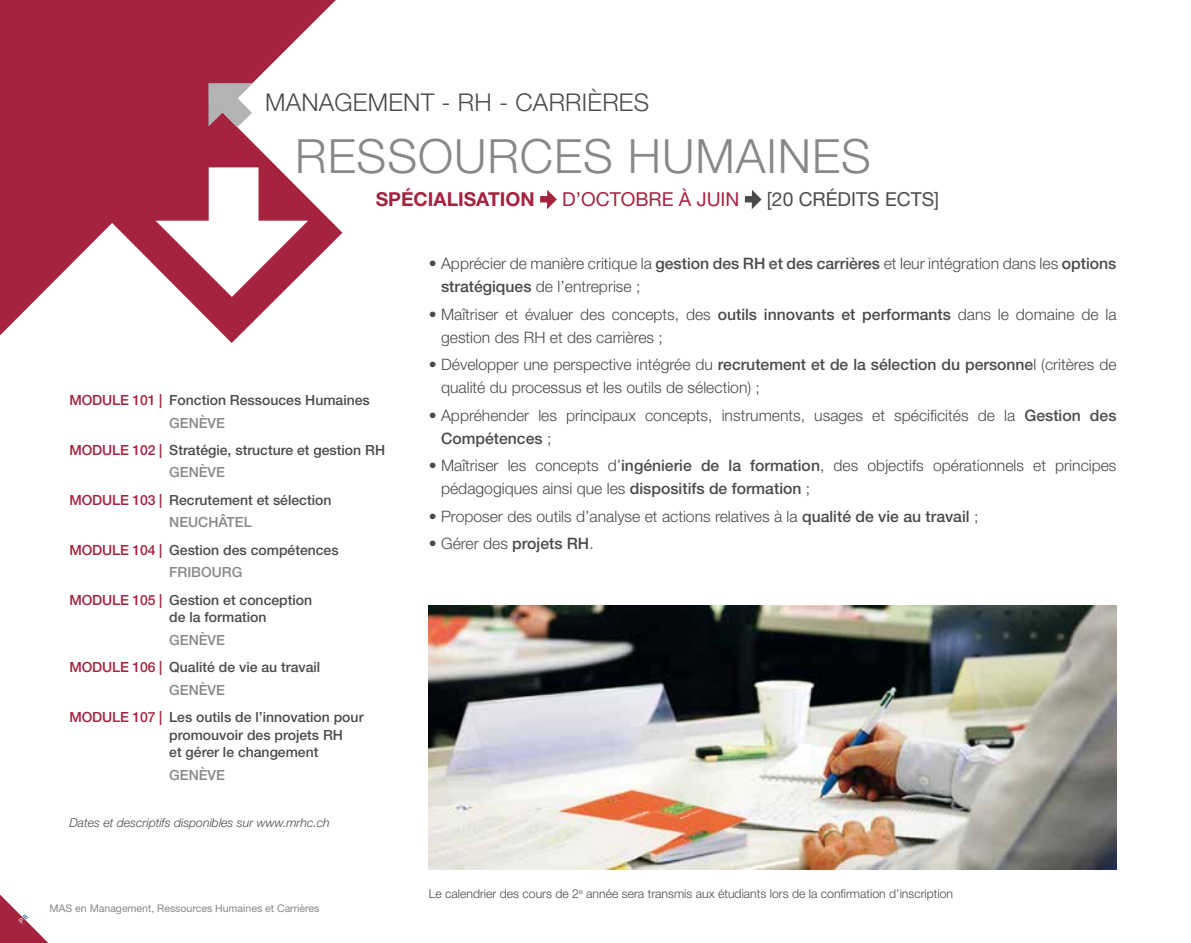
<style>
.page{position:relative;width:1191px;height:943px;background:#fff}
.page>*{position:absolute;margin:0;border:0;box-sizing:border-box;transform-origin:0 0}
.t1{font:300 47.25px "Helvetica Neue LT Std";letter-spacing:.02em;color:#87888a}
.t2{font:300 24.5px "Helvetica Neue LT Std";letter-spacing:.01em;color:#4b4b4d}
.t3{font:19.25px "Helvetica Neue LT Std";color:#4b4b4d}
.t4{font:700 19.25px "Helvetica Neue LT Std";color:#a5233f}
.t5{font:19.25px "Helvetica Neue LT Std";color:#a5233f}
.t6{font:300 15.75px/22.8px "Helvetica Neue LT Std";color:#4b4b4d}
.t7{font:500 14px/22.4px "Helvetica Neue LT Std";color:#4b4b4d}
.t8{font:500 14px "Helvetica Neue LT Std";color:#87888a}
.t9{font:300 12.25px "Helvetica Neue LT Std";color:#4b4b4d}
.t10{font:italic 300 12.25px "Helvetica Neue LT Std";color:#4b4b4d}
.t11{font:10.5px "Helvetica Neue LT Std";color:#87888a}
.s1{color:#a5233f}
.s2{color:#87888a}
.s3{font-weight:500}
</style>
<div class="page">
<img style="left:429px;top:605px;width:687px;height:264px">
<svg style="left:540px;top:190px;width:17px;height:19px"></svg>
<svg style="left:745px;top:190px;width:16px;height:19px"></svg>
<svg style="left:0;top:0;width:342px;height:343px;fill:#a5233f"></svg>
<svg style="left:207px;top:82px;width:48px;height:47px"></svg>
<svg style="left:154px;top:167px;width:154px;height:130px"></svg>
<svg style="left:0;top:894px;width:48px;height:49px"></svg>
<h2 class="t2" style="left:265px;top:87px;width:385px">MANAGEMENT - RH - CARRIÈRES</h2>
<h1 class="t1" style="left:295px;top:127px;width:577px">RESSOURCES HUMAINES</h1>
<p class="t4" style="left:376px;top:187px;width:160px">SPÉCIALISATION</p>
<p class="t5" style="left:562px;top:187px;width:179px">D’OCTOBRE À JUIN</p>
<p class="t3" style="left:767px;top:187px;width:174px">[20 CRÉDITS ECTS]</p>
<p class="t7" style="left:169px;top:389px;width:202px;text-indent:-100px"><span class="s1">MODULE 101 |</span> Fonction Ressouces Humaines<br><span class="s2">GENÈVE</span></p>
<p class="t7" style="left:169px;top:438px;width:217px;text-indent:-100px"><span class="s1">MODULE 102 |</span> Stratégie, structure et gestion RH<br><span class="s2">GENÈVE</span></p>
<p class="t7" style="left:169px;top:488px;width:164px;text-indent:-100px"><span class="s1">MODULE 103 |</span> Recrutement et sélection<br><span class="s2">NEUCHÂTEL</span></p>
<p class="t7" style="left:69px;top:538px;width:271px;text-align:center"><span class="s1">MODULE 104 |</span> Gestion des compétences<br><span class="s2">FRIBOURG</span></p>
<p class="t7" style="left:169px;top:591px;width:144px;line-height:17.5px;text-indent:-100px"><span class="s1">MODULE 105 |</span> Gestion et conception de la formation</p>
<p class="t7" style="left:69px;top:626px;width:252px;line-height:27.5px;text-align:center"><span class="s2">GENÈVE<br></span><span class="s1">MODULE 106 |</span> Qualité de vie au travail</p>
<p class="t7" style="left:69px;top:675px;width:296px;line-height:27.5px;text-indent:100px"><span class="s2">GENÈVE<br></span><span class="s1">MODULE 107 |</span> Les outils de l’innovation pour</p>
<p class="t7" style="left:169px;top:725px;width:175px;line-height:17.5px">promouvoir des projets RH et gérer le changement</p>
<p class="t8" style="left:169px;top:766px;width:57px">GENÈVE</p>
<p class="t10" style="left:69px;top:815px;width:262px">Dates et descriptifs disponibles sur www.mrhc.ch</p>
<p class="t11" style="left:50px;top:901px;width:271px">MAS en Management, Ressources Humaines et Carrières</p>
<p class="t6" style="left:441px;top:252px;width:677px;text-indent:-12px">• Apprécier de manière critique la <span class="s3">gestion des RH et des carrières</span> et leur intégration dans les <span class="s3">options stratégiques</span> de l’entreprise ;</p>
<p class="t6" style="left:441px;top:302px;width:677px;text-indent:-12px">• Maîtriser et évaluer des concepts, des <span class="s3">outils innovants et performants</span> dans le domaine de la gestion des RH et des carrières ;</p>
<p class="t6" style="left:441px;top:353px;width:677px;text-indent:-12px">• Développer une perspective intégrée du <span class="s3">recrutement et de la sélection du personne</span>l (critères de qualité du processus et les outils de sélection) ;</p>
<p class="t6" style="left:441px;top:403px;width:677px;text-indent:-12px">• Appréhender les principaux concepts, instruments, usages et spécificités de la <span class="s3">Gestion des<br>Compétences</span> ;</p>
<p class="t6" style="left:441px;top:454px;width:677px;text-indent:-12px">• Maîtriser les concepts d’<span class="s3">ingénierie de la formation</span>, des objectifs opérationnels et principes pédagogiques ainsi que les <span class="s3">dispositifs de formation</span> ;</p>
<p class="t6" style="left:429px;top:504px;width:551px">• Proposer des outils d’analyse et actions relatives à la <span class="s3">qualité de vie au travail</span> ;</p>
<p class="t6" style="left:429px;top:532px;width:166px">• Gérer des <span class="s3">projets RH</span>.</p>
<p class="t9" style="left:429px;top:885px;width:526px">Le calendrier des cours de 2<sup>e</sup> année sera transmis aux étudiants lors de la confirmation d’inscription</p>
</div>
